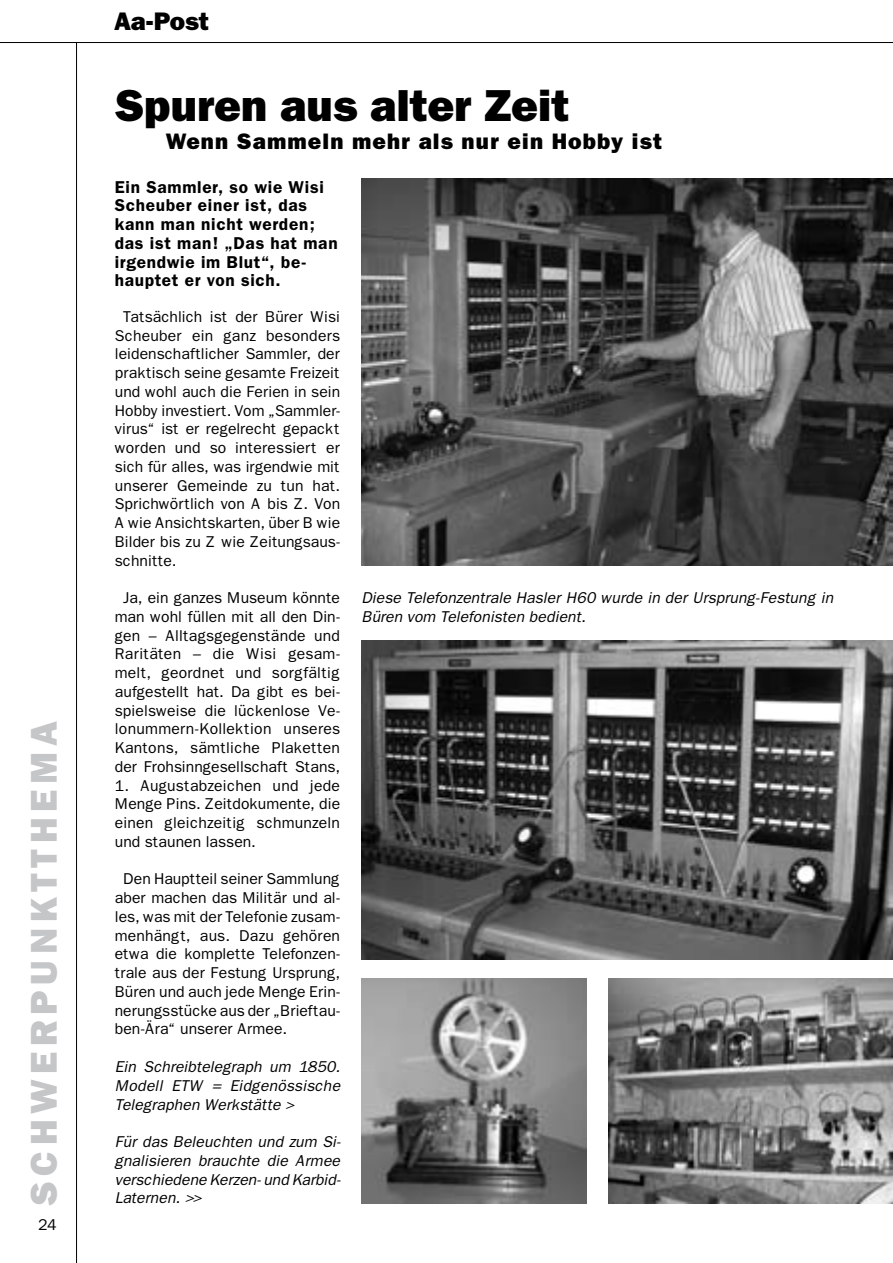
<style>
.page{position:relative;width:893px;height:1263px;background:#fff}
.page>*{position:absolute;margin:0;border:0;box-sizing:border-box;transform-origin:0 0}
.t1{font:800 45px "Franklin Gothic";color:#000}
.t2{font:800 37.5px "Franklin Gothic";letter-spacing:.15em;color:#c5c6c8}
.t3{font:800 25.5px "Franklin Gothic";letter-spacing:-.005em;color:#000}
.t4{font:800 22.5px "Franklin Gothic";letter-spacing:.05em;color:#000}
.t5{font:600 17.25px/18.8px "Franklin Gothic";letter-spacing:.04em;color:#000}
.t6{font:15.75px/18.8px "Franklin Gothic";color:#000;text-align:justify}
.t7{font:italic 15.75px/18.8px "Franklin Gothic";color:#000;text-align:justify}
</style>
<div class="page">
<hr style="left:0;top:42px;width:893px;height:1px;background:#000">
<hr style="left:76px;top:43px;width:1px;height:1220px;background:#000">
<img style="left:361px;top:179px;width:532px;height:387px">
<img style="left:361px;top:641px;width:532px;height:318px">
<img style="left:361px;top:978px;width:226px;height:225px">
<img style="left:608px;top:978px;width:285px;height:225px">
<h2 class="t2" style="left:22px;top:1206px;width:486px;rotate:-90deg">SCHWERPUNKTTHEMA</h2>
<p class="t6" style="left:38px;top:1216px;width:20px">24</p>
<h3 class="t3" style="left:114px;top:6px;width:96px">Aa-Post</h3>
<h1 class="t1" style="left:115px;top:79px;width:456px">Spuren aus alter Zeit</h1>
<h3 class="t4" style="left:166px;top:128px;width:498px">Wenn Sammeln mehr als nur ein Hobby ist</h3>
<p class="t5" style="left:115px;top:177px;width:224px">Ein Sammler, so wie Wisi<br>Scheuber einer ist, das kann man nicht werden; das ist man! „Das hat man irgendwie im Blut“, be&shy;hauptet er von sich.</p>
<p class="t6" style="left:115px;top:307px;width:227px;text-indent:9px">Tatsächlich ist der Bürer Wisi Scheuber ein ganz besonders leidenschaftlicher Sammler, der praktisch seine gesamte Freizeit und wohl auch die Ferien in sein Hobby investiert. Vom „Sammler&shy;virus“ ist er regelrecht gepackt worden und so interessiert er sich für alles, was irgendwie mit unserer Gemeinde zu tun hat.<br>Sprichwörtlich von A bis Z. Von A wie Ansichtskarten, über B wie Bilder bis zu Z wie Zeitungsaus&shy;schnitte.</p>
<p class="t6" style="left:115px;top:588px;width:227px;text-align:center">Ja, ein ganzes Museum könnte man wohl füllen mit all den Din&shy;gen – Alltagsgegenstände und<br>Raritäten – die Wisi gesam&shy;melt, geordnet und sorgfältig aufgestellt hat. Da gibt es bei&shy;spielsweise die lückenlose Ve&shy;lonummern-Kollektion unseres<br>Kantons, sämtliche Plaketten der Frohsinngesellschaft Stans,</p>
<p class="t6" style="left:115px;top:776px;width:227px">1. Augustabzeichen und jede Menge Pins. Zeitdokumente, die einen gleichzeitig schmunzeln und staunen lassen.</p>
<p class="t6" style="left:115px;top:870px;width:227px;text-indent:9px">Den Hauptteil seiner Sammlung aber machen das Militär und al&shy;les, was mit der Telefonie zusam&shy;menhängt, aus. Dazu gehören etwa die komplette Telefonzen&shy;trale aus der Festung Ursprung, Büren und auch jede Menge Erin&shy;nerungsstücke aus der „Brieftau&shy;ben-Ära“ unserer Armee.</p>
<p class="t7" style="left:115px;top:1057px;width:227px">Ein Schreibtelegraph um 1850.<br>Modell ETW = Eidgenössische Telegraphen Werkstätte &gt;</p>
<p class="t7" style="left:115px;top:1132px;width:227px">Für das Beleuchten und zum Si&shy;gnalisieren brauchte die Armee verschiedene Kerzen- und Karbid-Laternen. &gt;&gt;</p>
<p class="t7" style="left:361px;top:589px;width:473px">Diese Telefonzentrale Hasler H60 wurde in der Ursprung-Festung in<br>Büren vom Telefonisten bedient.</p>
</div>
